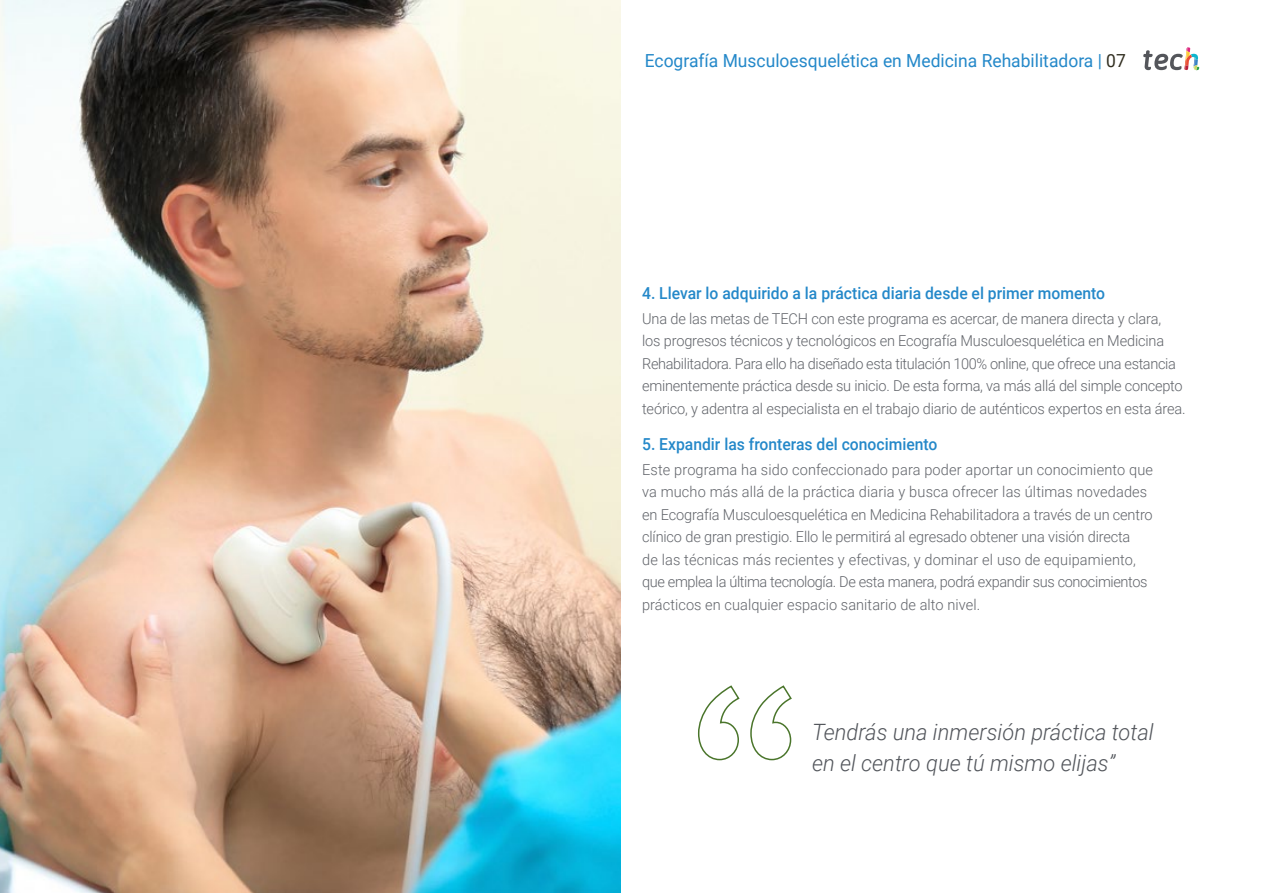
<style>
.page{position:relative;width:1263px;height:893px;background:#fff}
.page>*{position:absolute;margin:0;border:0;box-sizing:border-box;transform-origin:0 0}
.t1{font:italic 300 22.5px/31.5px "Roboto";color:#52555b}
.t2{font:18px "Roboto";color:#2488c9}
.t3{font:500 16.5px "Roboto";color:#2488c9;scale:.95 1}
.t4{font:300 15px/22.5px "Roboto";letter-spacing:-.01em;color:#61646a}
.s1{color:#312e20}
</style>
<div class="page">
<svg style="left:1143px;top:47px;width:56px;height:24px"></svg>
<img style="left:0;top:0;width:621px;height:893px">
<svg style="left:698px;top:685px;width:94px;height:76px"></svg>
<p class="t2" style="left:645px;top:48px;width:483px">Ecografía Musculoesquelética en Medicina Rehabilitadora | <span class="s1">07</span></p>
<p class="t3" style="left:642px;top:282px;width:489px">4. Llevar lo adquirido a la práctica diaria desde el primer momento</p>
<p class="t4" style="left:642px;top:307px;width:545px">Una de las metas de TECH con este programa es acercar, de manera directa y clara,<br>los progresos técnicos y tecnológicos en Ecografía Musculoesquelética en Medicina Rehabilitadora. Para ello ha diseñado esta titulación 100% online, que ofrece una estancia eminentemente práctica desde su inicio. De esta forma, va más allá del simple concepto teórico, y adentra al especialista en el trabajo diario de auténticos expertos en esta área.</p>
<p class="t3" style="left:642px;top:433px;width:312px">5. Expandir las fronteras del conocimiento</p>
<p class="t4" style="left:642px;top:458px;width:512px">Este programa ha sido confeccionado para poder aportar un conocimiento que va mucho más allá de la práctica diaria y busca ofrecer las últimas novedades en Ecografía Musculoesquelética en Medicina Rehabilitadora a través de un centro clínico de gran prestigio. Ello le permitirá al egresado obtener una visión directa<br>de las técnicas más recientes y efectivas, y dominar el uso de equipamiento, que emplea la última tecnología. De esta manera, podrá expandir sus conocimientos prácticos en cualquier espacio sanitario de alto nivel.</p>
<h1 class="t1" style="left:812px;top:715px;width:343px">Tendrás una inmersión práctica total en el centro que tú mismo elijas”</h1>
</div>
